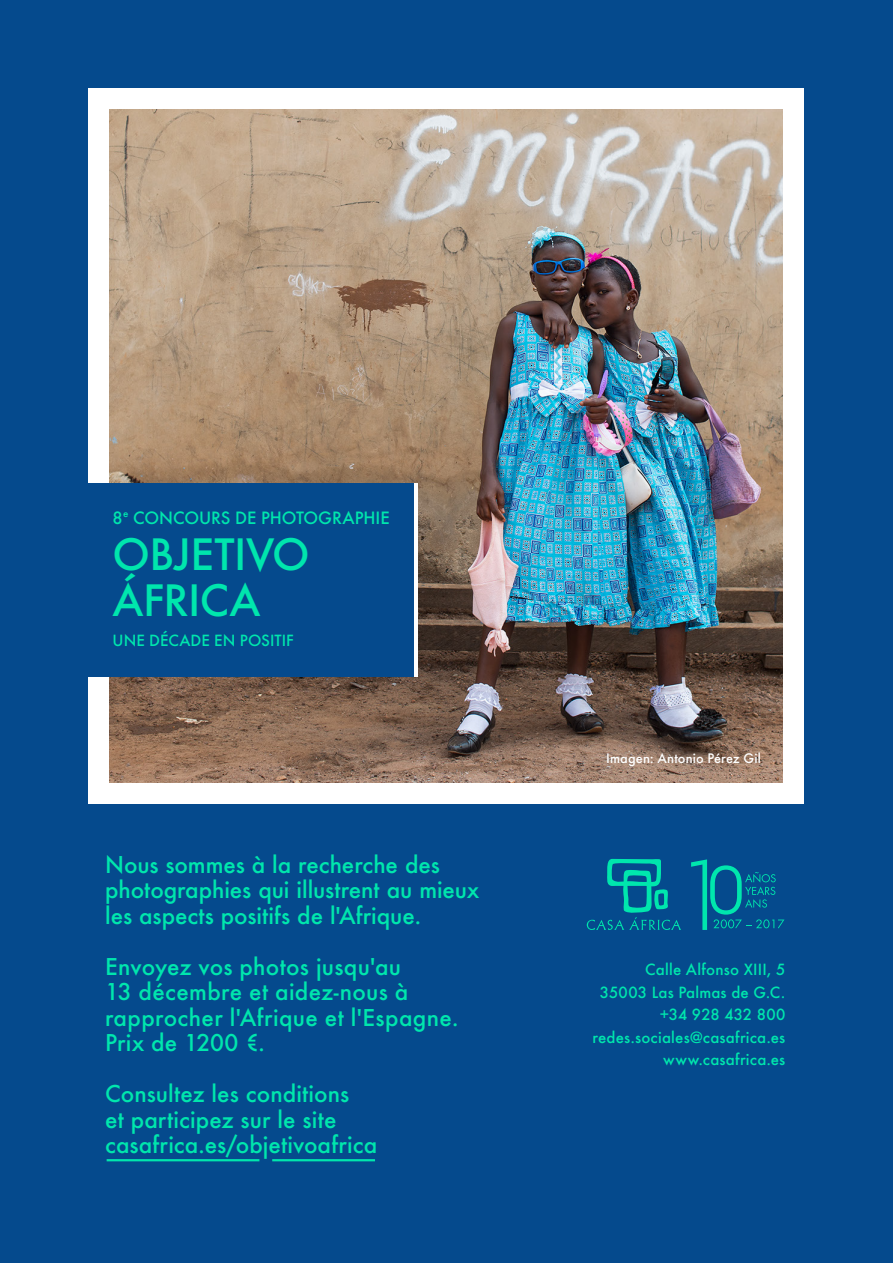
<style>
.page{position:relative;width:893px;height:1263px;background:#054a8d}
.page>*{position:absolute;margin:0;border:0;box-sizing:border-box;transform-origin:0 0}
.t1{font:500 42px/45.6px "Futura";letter-spacing:-.015em;color:#00e6ad}
.t2{font:500 22.5px/25.5px "Futura";letter-spacing:.005em;color:#00e6ad}
.t3{font:500 16.5px "Futura";letter-spacing:-.005em;color:#00e6ad}
.t4{font:500 15px/22.5px "Futura";letter-spacing:.01em;color:#00e6ad;text-align:right}
.t5{font:500 12.75px "Futura";letter-spacing:.01em;color:#fff}
</style>
<div class="page">
<div style="left:88px;top:88px;width:716px;height:716px;background:#fff"></div>
<img style="left:109px;top:109px;width:674px;height:674px">
<div style="left:0;top:484px;width:415px;height:193px;background:#054a8d"></div>
<img style="left:414px;top:484px;width:3px;height:193px">
<svg style="left:587px;top:858px;width:94px;height:72px"></svg>
<svg style="left:691px;top:859px;width:93px;height:71px"></svg>
<hr style="left:107px;top:1159px;width:152px;height:2px;background:#00e6ad">
<hr style="left:272px;top:1159px;width:103px;height:2px;background:#00e6ad">
<p class="t3" style="left:113px;top:506px;width:279px">8<sup>e</sup> CONCOURS DE PHOTOGRAPHIE</p>
<p class="t1" style="left:113px;top:531px;width:199px">OBJETIVO<br>ÁFRICA</p>
<p class="t4" style="left:113px;top:629px;width:183px">UNE DÉCADE EN POSITIF</p>
<p class="t2" style="left:105px;top:851px;width:376px">Nous sommes à la recherche des photographies qui illustrent au mieux les aspects positifs de l'Afrique.</p>
<p class="t2" style="left:105px;top:953px;width:355px">Envoyez vos photos jusqu'au<br>13 décembre et aidez-nous à rapprocher l'Afrique et l'Espagne.<br>Prix de 1200 €.</p>
<p class="t2" style="left:105px;top:1081px;width:274px">Consultez les conditions<br>et participez sur le site casafrica.es/objetivoafrica</p>
<p class="t5" style="left:606px;top:750px;width:156px">Imagen: Antonio Pérez Gil</p>
<p class="t5" style="left:620px;top:750px;width:156px">Imagen: José Luis Pozo Gil</p>
<p class="t4" style="left:592px;top:958px;width:195px">Calle Alfonso XIII, 5<br>35003 Las Palmas de G.C. +34 928 432 800 redes.sociales@casafrica.es www.casafrica.es</p>
</div>
